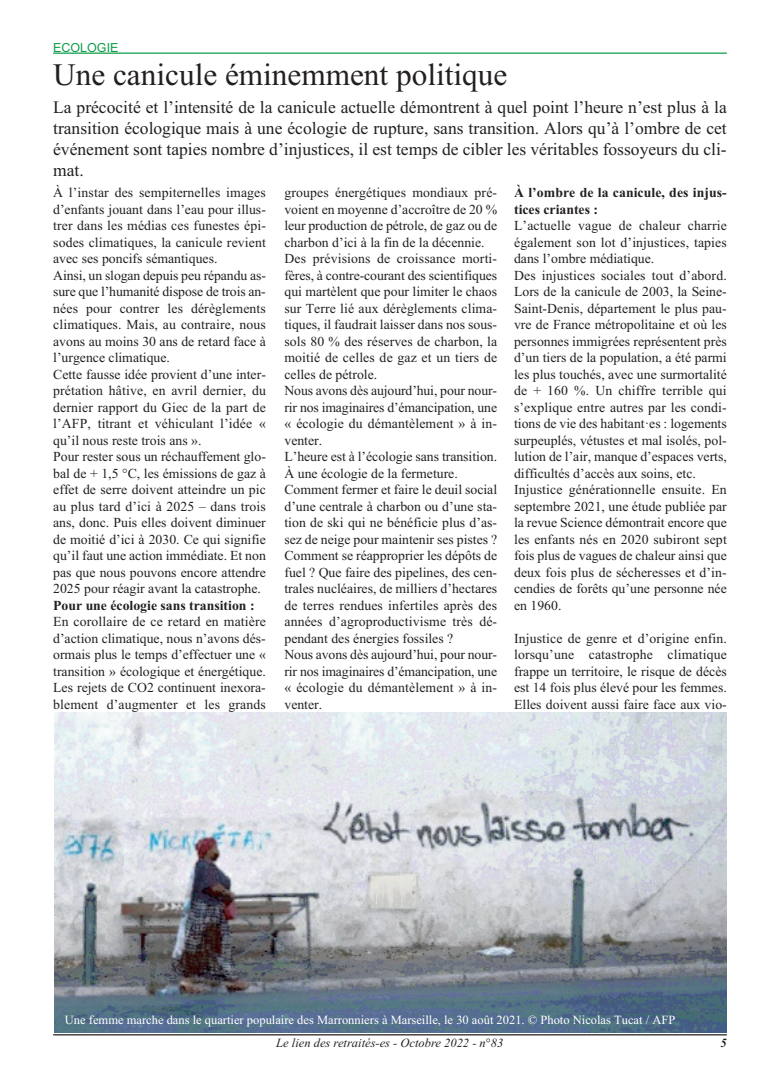
<style>
.page{position:relative;width:780px;height:1088px;background:#fff}
.page>*{position:absolute;margin:0;border:0;box-sizing:border-box;transform-origin:0 0}
.t1{font:31.25px "Times New Roman";color:#231f20}
.t2{font:17.5px/21px "Times New Roman";color:#231f20;text-align:justify}
.t3{font:13.75px/16.5px "Times New Roman";color:#231f20}
.t4{font:700 13.75px/16.8px "Times New Roman";color:#231f20}
.t5{font:12.5px "Times New Roman";color:#fff}
.t6{font:italic 12.5px "Times New Roman";color:#231f20}
.t7{font:12.5px "Arial";color:#0d9d49}
.t8{font:italic 700 12.5px "Times New Roman";color:#231f20}
</style>
<div class="page">
<hr style="left:53px;top:1034px;width:673px;height:1px;background:#231f20">
<hr style="left:53px;top:53px;width:673px;height:1px;background:#0d9d49">
<img style="left:54px;top:712px;width:672px;height:320px">
<p class="t7" style="left:53px;top:40px;width:67px">ECOLOGIE</p>
<h1 class="t1" style="left:53px;top:56px;width:455px">Une canicule éminemment politique</h1>
<p class="t2" style="left:53px;top:97px;width:675px">La précocité et l’intensité de la canicule actuelle démontrent à quel point l’heure n’est plus à la transition écologique mais à une écologie de rupture, sans transition. Alors qu’à l’ombre de cet événement sont tapies nombre d’injustices, il est temps de cibler les véritables fossoyeurs du cli&shy;mat.</p>
<p class="t3" style="left:53px;top:184px;width:214px">À l’instar des sempiternelles images d’enfants jouant dans l’eau pour illus&shy;trer dans les médias ces funestes épi&shy;sodes climatiques, la canicule revient avec ses poncifs sémantiques.<br>Ainsi, un slogan depuis peu répandu as&shy;sure que l’humanité dispose de trois an&shy;nées pour contrer les dérèglements climatiques. Mais, au contraire, nous avons au moins 30 ans de retard face à l’urgence climatique.<br>Cette fausse idée provient d’une inter&shy;prétation hâtive, en avril dernier, du dernier rapport du Giec de la part de l’AFP, titrant et véhiculant l’idée « qu’il nous reste trois ans ».<br>Pour rester sous un réchauffement glo&shy;bal de + 1,5 °C, les émissions de gaz à effet de serre doivent atteindre un pic au plus tard d’ici à 2025 – dans trois ans, donc. Puis elles doivent diminuer de moitié d’ici à 2030. Ce qui signifie qu’il faut une action immédiate. Et non pas que nous pouvons encore attendre 2025 pour réagir avant la catastrophe.</p>
<p class="t4" style="left:53px;top:597px;width:203px">Pour une écologie sans transition :</p>
<p class="t3" style="left:53px;top:613px;width:214px;text-align:justify">En corollaire de ce retard en matière d’action climatique, nous n’avons dés&shy;ormais plus le temps d’effectuer une « transition » écologique et énergétique.<br>Les rejets de CO2 continuent inexora&shy;blement d’augmenter et les grands</p>
<p class="t3" style="left:284px;top:184px;width:214px">groupes énergétiques mondiaux pré&shy;voient en moyenne d’accroître de 20 % leur production de pétrole, de gaz ou de charbon d’ici à la fin de la décennie.<br>Des prévisions de croissance morti&shy;fères, à contre-courant des scientifiques qui martèlent que pour limiter le chaos sur Terre lié aux dérèglements clima&shy;tiques, il faudrait laisser dans nos sous&shy;sols 80 % des réserves de charbon, la moitié de celles de gaz et un tiers de celles de pétrole.<br>Nous avons dès aujourd’hui, pour nour&shy;rir nos imaginaires d’émancipation, une « écologie du démantèlement » à in&shy;venter.<br>L’heure est à l’écologie sans transition.<br>À une écologie de la fermeture.<br>Comment fermer et faire le deuil social d’une centrale à charbon ou d’une sta&shy;tion de ski qui ne bénéficie plus d’as&shy;sez de neige pour maintenir ses pistes ?<br>Comment se réapproprier les dépôts de fuel ? Que faire des pipelines, des cen&shy;trales nucléaires, de milliers d’hectares de terres rendues infertiles après des années d’agroproductivisme très dé&shy;pendant des énergies fossiles ?<br>Nous avons dès aujourd’hui, pour nour&shy;rir nos imaginaires d’émancipation, une « écologie du démantèlement » à in&shy;venter.</p>
<p class="t4" style="left:514px;top:184px;width:214px">À l’ombre de la canicule, des injus&shy;tices criantes :</p>
<p class="t3" style="left:514px;top:217px;width:214px">L’actuelle vague de chaleur charrie également son lot d’injustices, tapies dans l’ombre médiatique.<br>Des injustices sociales tout d’abord.<br>Lors de la canicule de 2003, la Seine-Saint-Denis, département le plus pau&shy;vre de France métropolitaine et où les personnes immigrées représentent près d’un tiers de la population, a été parmi les plus touchés, avec une surmortalité de + 160 %. Un chiffre terrible qui s’explique entre autres par les condi&shy;tions de vie des habitant⸱es : logements surpeuplés, vétustes et mal isolés, pol&shy;lution de l’air, manque d’espaces verts, difficultés d’accès aux soins, etc.<br>Injustice générationnelle ensuite. En septembre 2021, une étude publiée par la revue Science démontrait encore que les enfants nés en 2020 subiront sept fois plus de vagues de chaleur ainsi que deux fois plus de sécheresses et d’in&shy;cendies de forêts qu’une personne née en 1960.</p>
<p class="t3" style="left:514px;top:630px;width:214px;text-align:justify">Injustice de genre et d’origine enfin. lorsqu’une catastrophe climatique frappe un territoire, le risque de décès est 14 fois plus élevé pour les femmes.<br>Elles doivent aussi faire face aux vio-</p>
<p class="t5" style="left:65px;top:1012px;width:612px">Une femme marche dans le quartier populaire des Marronniers à Marseille, le 30 août 2021. © Photo Nicolas Tucat / AFP</p>
<p class="t6" style="left:276px;top:1035px;width:228px">Le lien des retraités-es - Octobre 2022 - n°83</p>
<p class="t8" style="left:720px;top:1035px;width:8px">5</p>
</div>
